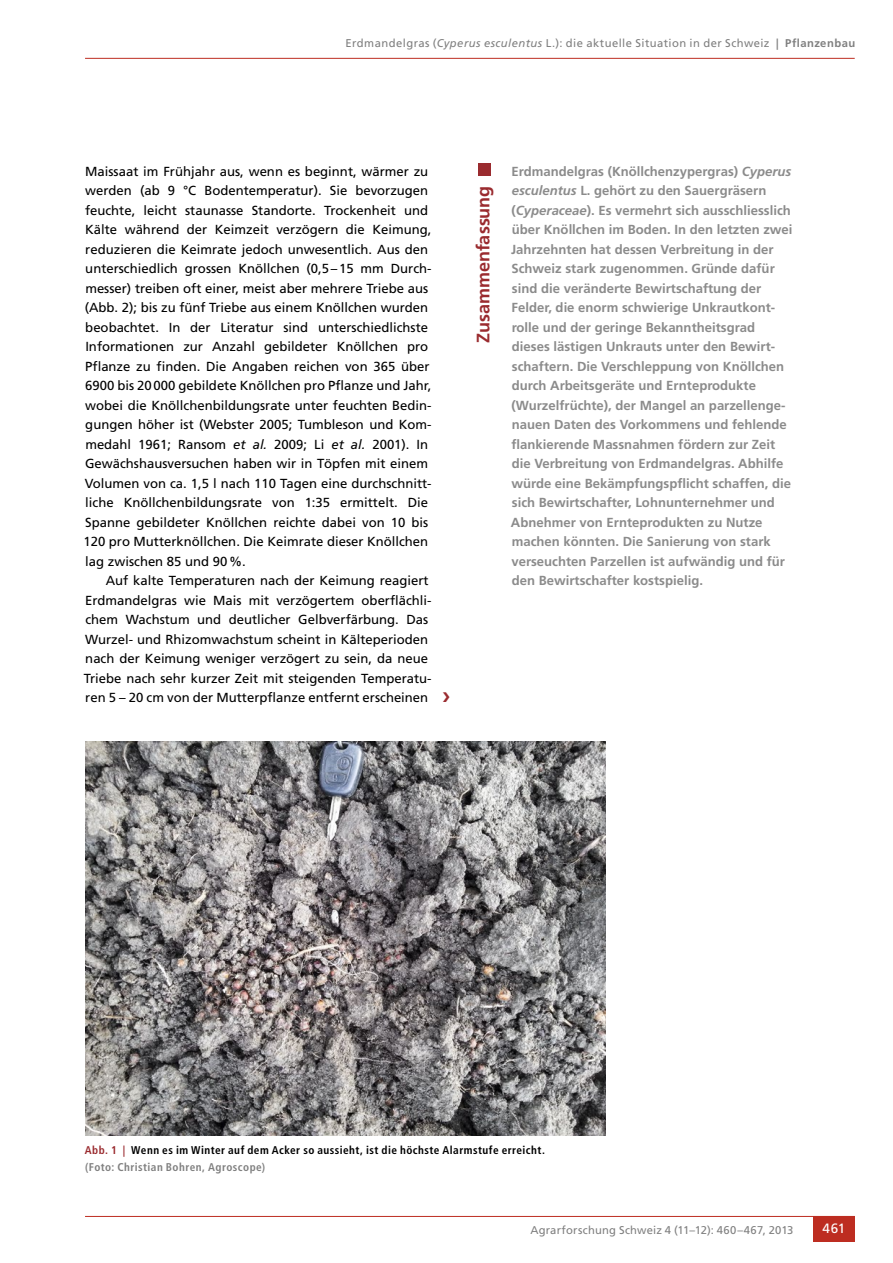
<style>
.page{position:relative;width:893px;height:1263px;background:#fff}
.page>*{position:absolute;margin:0;border:0;box-sizing:border-box;transform-origin:0 0}
.t1{font:700 18px "Frutiger LT Std";color:#9a2b2f}
.t2{font:13.5px "Frutiger LT Std";color:#fff}
.t3{font:13.2px/19.5px "Frutiger LT Std";color:#000}
.t4{font:700 13.2px/19.5px "Frutiger LT Std";color:#8b8b8b}
.t5{font:700 condensed 11.25px/16.5px "Frutiger LT Std";letter-spacing:.04em;color:#000}
.t6{font:11.25px "Frutiger LT Std";letter-spacing:.035em;color:#808080}
.t7{font:11.25px "Frutiger LT Std";letter-spacing:.015em;color:#808080}
.s1{font-style:italic}
.s2{font-weight:700}
.s3{color:#9a2b2f}
.s4{color:#808080}
</style>
<div class="page">
<hr style="left:85px;top:58px;width:770px;height:1px;background:#bd2d21">
<div style="left:478px;top:163px;width:13px;height:13px;background:#9a2b2f"></div>
<hr style="left:85px;top:1216px;width:770px;height:1px;background:#bd2d21">
<div style="left:813px;top:1216px;width:42px;height:26px;background:#bd2d21"></div>
<img style="left:85px;top:741px;width:521px;height:395px">
<p class="t6" style="left:346px;top:36px;width:511px">Erdmandelgras (<span class="s1">Cyperus esculentus</span> L.): die aktuelle Situation in der Schweiz <span class="s2">| Pflanzenbau</span></p>
<p class="t3" style="left:83px;top:161px;width:350px">Maissaat im Frühjahr aus, wenn es beginnt, wärmer zu werden (ab 9 °C Bodentemperatur). Sie bevorzugen feuchte, leicht staunasse Standorte. Trockenheit und Kälte während der Keimzeit verzögern die Keimung, reduzieren die Keimrate jedoch unwesentlich. Aus den unterschiedlich grossen Knöllchen (0,5–15 mm Durch&shy;messer) treiben oft einer, meist aber mehrere Triebe aus (Abb. 2); bis zu fünf Triebe aus einem Knöllchen wurden beobachtet. In der Literatur sind unterschiedlichste Informationen zur Anzahl gebildeter Knöllchen pro Pflanze zu finden. Die Angaben reichen von 365 über 6900 bis 20000 gebildete Knöllchen pro Pflanze und Jahr, wobei die Knöllchenbildungsrate unter feuchten Bedin&shy;gungen höher ist (Webster 2005; Tumbleson und Kom&shy;medahl 1961; Ransom <span class="s1">et al.</span> 2009; Li <span class="s1">et al.</span> 2001). In Gewächshausversuchen haben wir in Töpfen mit einem Volumen von ca. 1,5 l nach 110 Tagen eine durchschnitt&shy;liche Knöllchenbildungsrate von 1:35 ermittelt. Die Spanne gebildeter Knöllchen reichte dabei von 10 bis 120 pro Mutterknöllchen. Die Keimrate dieser Knöllchen lag zwischen 85 und 90%.</p>
<p class="t3" style="left:84px;top:571px;width:349px;text-indent:22px">Auf kalte Temperaturen nach der Keimung reagiert Erdmandelgras wie Mais mit verzögertem oberflächli&shy;chem Wachstum und deutlicher Gelbverfärbung. Das Wurzel- und Rhizomwachstum scheint in Kälteperioden nach der Keimung weniger verzögert zu sein, da neue Triebe nach sehr kurzer Zeit mit steigenden Temperatu&shy;ren 5 – 20 cm von der Mutterpflanze entfernt erscheinen</p>
<h1 class="t1" style="left:472px;top:343px;width:158px;rotate:-90deg">Zusammenfassung</h1>
<p class="t4" style="left:511px;top:161px;width:283px">Erdmandelgras (Knöllchenzypergras) <span class="s1">Cyperus esculentus</span> L. gehört zu den Sauergräsern (<span class="s1">Cyperaceae</span>). Es vermehrt sich ausschliesslich über Knöllchen im Boden. In den letzten zwei Jahrzehnten hat dessen Verbreitung in der Schweiz stark zugenommen. Gründe dafür sind die veränderte Bewirtschaftung der Felder, die enorm schwierige Unkrautkont&shy;rolle und der geringe Bekanntheitsgrad dieses lästigen Unkrauts unter den Bewirt&shy;schaftern. Die Verschleppung von Knöllchen durch Arbeitsgeräte und Ernteprodukte (Wurzelfrüchte), der Mangel an parzellenge&shy;nauen Daten des Vorkommens und fehlende flankierende Massnahmen fördern zur Zeit die Verbreitung von Erdmandelgras. Abhilfe würde eine Bekämpfungspflicht schaffen, die sich Bewirtschafter, Lohnunternehmer und Abnehmer von Ernteprodukten zu Nutze machen könnten. Die Sanierung von stark verseuchten Parzellen ist aufwändig und für den Bewirtschafter kostspielig.</p>
<p class="t5" style="left:85px;top:1142px;width:462px"><span class="s3">Abb. 1 |</span> Wenn es im Winter auf dem Acker so aussieht, ist die höchste Alarmstufe erreicht. <span class="s4">(Foto: Christian Bohren, Agroscope)</span></p>
<p class="t7" style="left:530px;top:1223px;width:264px">Agrarforschung Schweiz 4 (11–12): 460–467, 2013</p>
<p class="t2" style="left:823px;top:1221px;width:24px">461</p>
</div>
